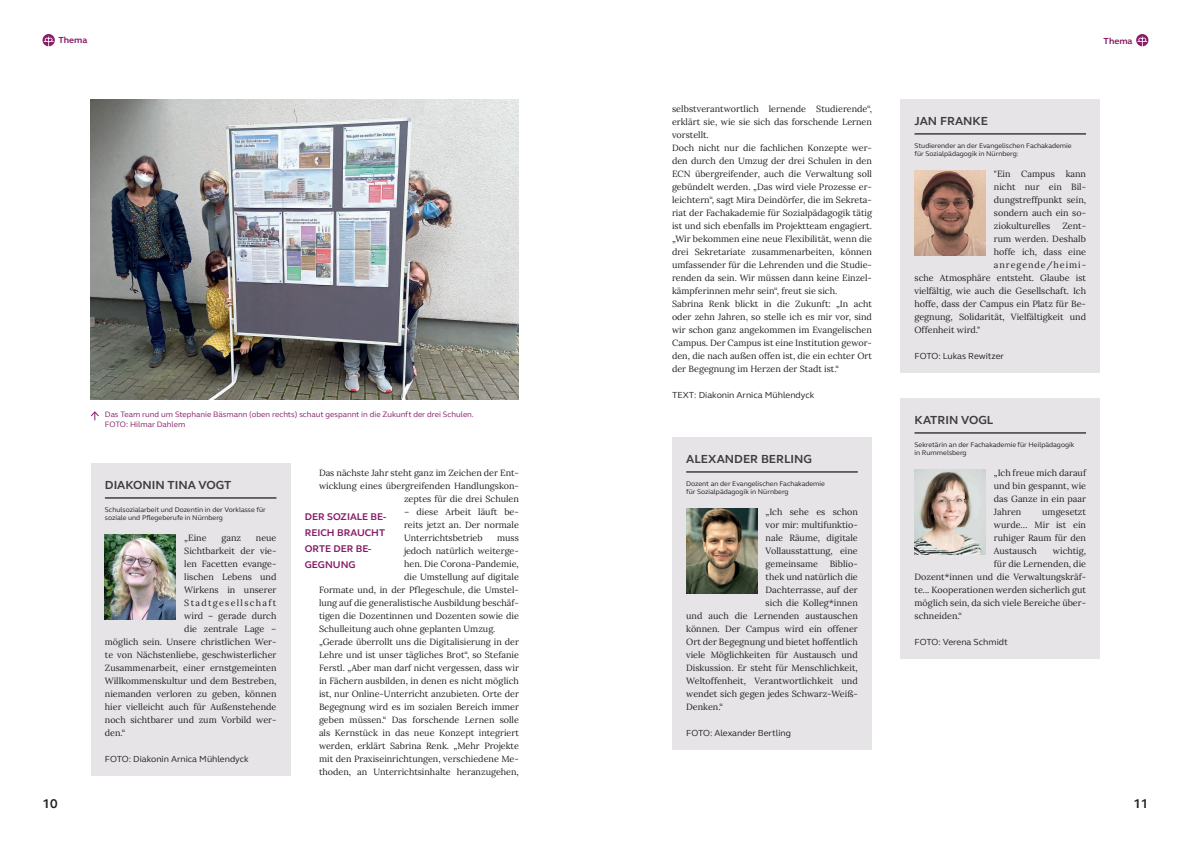
<style>
.page{position:relative;width:1191px;height:842px;background:#fff}
.page>*{position:absolute;margin:0;border:0;box-sizing:border-box;transform-origin:0 0}
.t1{font:700 13px "FS Elliot";color:#231f20}
.t2{font:700 12px "FS Elliot";color:#3e3e3f}
.t3{font:700 10px/16px "FS Elliot";color:#881c66}
.t4{font:9px/13px "Lora";color:#231f20;text-align:justify}
.t5{font:9px "FS Elliot";color:#231f20}
.t6{font:9px "Lora";letter-spacing:.145em;color:#231f20}
.t7{font:9px "Lora";letter-spacing:.105em;color:#231f20}
.t8{font:700 9px "FS Elliot";color:#881c66}
.t9{font:8px/9.6px "FS Elliot";color:#881c66}
.t10{font:7px/8.4px "FS Elliot";color:#231f20}
</style>
<div class="page">
<div style="left:900px;top:99px;width:200px;height:273px;background:#e6e4e6"></div>
<hr style="left:914px;top:133px;width:172px;height:2px;background:#3e3e3f">
<img style="left:914px;top:170px;width:71px;height:85px">
<div style="left:91px;top:464px;width:200px;height:312px;background:#e6e4e6"></div>
<hr style="left:105px;top:497px;width:171px;height:2px;background:#3e3e3f">
<img style="left:105px;top:535px;width:71px;height:85px">
<div style="left:672px;top:437px;width:200px;height:312px;background:#e6e4e6"></div>
<hr style="left:686px;top:471px;width:171px;height:2px;background:#3e3e3f">
<img style="left:686px;top:508px;width:71px;height:85px">
<div style="left:900px;top:398px;width:200px;height:260px;background:#e6e4e6"></div>
<hr style="left:914px;top:432px;width:172px;height:2px;background:#3e3e3f">
<img style="left:914px;top:469px;width:71px;height:85px">
<img style="left:91px;top:100px;width:428px;height:300px">
<svg style="left:90px;top:411px;width:9px;height:9px"></svg>
<svg style="left:43px;top:34px;width:12px;height:12px"></svg>
<svg style="left:1136px;top:34px;width:12px;height:12px"></svg>
<p class="t8" style="left:58px;top:34px;width:31px">Thema</p>
<p class="t9" style="left:105px;top:410px;width:370px">Das Team rund um Stephanie Bäsmann (oben rechts) schaut gespannt in die Zukunft der drei Schulen.<br>FOTO: Hilmar Dahlem</p>
<h2 class="t2" style="left:105px;top:477px;width:128px">DIAKONIN TINA VOGT</h2>
<p class="t10" style="left:105px;top:505px;width:162px">Schulsozialarbeit und Dozentin in der Vorklasse für soziale und Pflegeberufe in Nürnberg</p>
<p class="t4" style="left:184px;top:531px;width:24px">„Eine</p>
<p class="t4" style="left:221px;top:531px;width:21px">ganz</p>
<p class="t4" style="left:256px;top:531px;width:22px">neue</p>
<p class="t4" style="left:184px;top:544px;width:94px">Sichtbarkeit der vie-</p>
<p class="t4" style="left:184px;top:557px;width:94px">len Facetten evange-</p>
<p class="t4" style="left:184px;top:570px;width:94px">lischen Lebens und</p>
<p class="t4" style="left:184px;top:583px;width:94px">Wirkens in unserer</p>
<p class="t6" style="left:184px;top:596px;width:94px">Stadtgesellschaft</p>
<p class="t4" style="left:184px;top:609px;width:94px">wird – gerade durch</p>
<p class="t4" style="left:184px;top:622px;width:94px">die zentrale Lage –</p>
<p class="t4" style="left:105px;top:635px;width:173px">möglich sein. Unsere christlichen Wer-</p>
<p class="t4" style="left:105px;top:648px;width:173px">te von Nächstenliebe, geschwisterlicher</p>
<p class="t4" style="left:105px;top:661px;width:173px">Zusammenarbeit, einer ernstgemeinten</p>
<p class="t4" style="left:105px;top:674px;width:173px">Willkommenskultur und dem Bestreben,</p>
<p class="t4" style="left:105px;top:687px;width:173px">niemanden verloren zu geben, können</p>
<p class="t4" style="left:105px;top:700px;width:173px">hier vielleicht auch für Außenstehende</p>
<p class="t4" style="left:105px;top:713px;width:173px">noch sichtbarer und zum Vorbild wer-</p>
<p class="t4" style="left:105px;top:726px;width:22px">den.“</p>
<p class="t5" style="left:105px;top:753px;width:145px">FOTO: Diakonin Arnica Mühlendyck</p>
<p class="t4" style="left:319px;top:466px;width:201px;text-align:right">Das nächste Jahr steht ganz im Zeichen der Ent&shy;wicklung eines übergreifenden Handlungskon&shy;zeptes für die drei Schulen</p>
<p class="t4" style="left:404px;top:505px;width:116px">– diese Arbeit läuft be&shy;reits jetzt an. Der normale Unterrichtsbetrieb</p>
<p class="t3" style="left:305px;top:508px;width:83px">DER SOZIALE BE-<br>REICH BRAUCHT<br>ORTE DER BE-<br>GEGNUNG</p>
<p class="t4" style="left:497px;top:531px;width:23px">muss</p>
<p class="t4" style="left:404px;top:544px;width:116px">jedoch natürlich weiterge-</p>
<p class="t4" style="left:404px;top:557px;width:116px">hen. Die Corona-Pandemie,</p>
<p class="t4" style="left:404px;top:570px;width:116px">die Umstellung auf digitale</p>
<p class="t4" style="left:319px;top:583px;width:201px">Formate und, in der Pflegeschule, die Umstel-</p>
<p class="t4" style="left:319px;top:596px;width:201px">lung auf die generalistische Ausbildung beschäf-</p>
<p class="t4" style="left:319px;top:609px;width:201px">tigen die Dozentinnen und Dozenten sowie die</p>
<p class="t4" style="left:319px;top:622px;width:178px">Schulleitung auch ohne geplanten Umzug.</p>
<p class="t4" style="left:319px;top:635px;width:201px">„Gerade überrollt uns die Digitalisierung in der</p>
<p class="t4" style="left:319px;top:648px;width:201px">Lehre und ist unser tägliches Brot“, so Stefanie</p>
<p class="t4" style="left:319px;top:661px;width:201px">Ferstl. „Aber man darf nicht vergessen, dass wir</p>
<p class="t4" style="left:319px;top:674px;width:201px">in Fächern ausbilden, in denen es nicht möglich</p>
<p class="t4" style="left:319px;top:687px;width:201px">ist, nur Online-Unterricht anzubieten. Orte der</p>
<p class="t4" style="left:319px;top:700px;width:201px">Begegnung wird es im sozialen Bereich immer</p>
<p class="t4" style="left:319px;top:713px;width:201px">geben müssen.“ Das forschende Lernen solle</p>
<p class="t4" style="left:319px;top:726px;width:201px">als Kernstück in das neue Konzept integriert</p>
<p class="t4" style="left:319px;top:739px;width:201px">werden, erklärt Sabrina Renk. „Mehr Projekte</p>
<p class="t4" style="left:319px;top:752px;width:201px">mit den Praxiseinrichtungen, verschiedene Me-</p>
<p class="t4" style="left:319px;top:765px;width:201px">thoden, an Unterrichtsinhalte heranzugehen,</p>
<p class="t4" style="left:672px;top:102px;width:201px;text-align:left">selbstverantwortlich lernende Studierende“, erklärt sie, wie sie sich das forschende Lernen vorstellt.<br>Doch nicht nur die fachlichen Konzepte wer&shy;den durch den Umzug der drei Schulen in den ECN übergreifender, auch die Verwaltung soll gebündelt werden. „Das wird viele Prozesse er&shy;leichtern“, sagt Mira Deindörfer, die im Sekreta&shy;riat der Fachakademie für Sozialpädagogik tätig ist und sich ebenfalls im Projektteam engagiert. „Wir bekommen eine neue Flexibilität, wenn die drei Sekretariate zusammenarbeiten, können umfassender für die Lehrenden und die Studie&shy;renden da sein. Wir müssen dann keine Einzel&shy;kämpferinnen mehr sein“, freut sie sich.<br>Sabrina Renk blickt in die Zukunft: „In acht oder zehn Jahren, so stelle ich es mir vor, sind wir schon ganz angekommen im Evangelischen Campus. Der Campus ist eine Institution gewor&shy;den, die nach außen offen ist, die ein echter Ort der Begegnung im Herzen der Stadt ist.“</p>
<p class="t5" style="left:672px;top:389px;width:144px">TEXT: Diakonin Arnica Mühlendyck</p>
<h2 class="t2" style="left:686px;top:451px;width:127px">ALEXANDER BERLING</h2>
<p class="t10" style="left:686px;top:479px;width:140px">Dozent an der Evangelischen Fachakademie für Sozialpädagogik in Nürnberg</p>
<p class="t4" style="left:765px;top:505px;width:94px">„Ich sehe es schon vor mir: multifunktio&shy;nale Räume, digitale Vollausstattung, eine gemeinsame</p>
<p class="t4" style="left:829px;top:557px;width:30px">Biblio-</p>
<p class="t4" style="left:765px;top:570px;width:94px">thek und natürlich die</p>
<p class="t4" style="left:765px;top:583px;width:94px">Dachterrasse, auf der</p>
<p class="t4" style="left:765px;top:596px;width:94px">sich die Kolleg*innen</p>
<p class="t4" style="left:686px;top:609px;width:173px">und auch die Lernenden austauschen</p>
<p class="t4" style="left:686px;top:622px;width:173px">können. Der Campus wird ein offener</p>
<p class="t4" style="left:686px;top:635px;width:173px">Ort der Begegnung und bietet hoffentlich</p>
<p class="t4" style="left:686px;top:648px;width:173px">viele Möglichkeiten für Austausch und</p>
<p class="t4" style="left:686px;top:661px;width:173px">Diskussion. Er steht für Menschlichkeit,</p>
<p class="t4" style="left:686px;top:674px;width:173px">Weltoffenheit, Verantwortlichkeit und</p>
<p class="t4" style="left:686px;top:687px;width:173px">wendet sich gegen jedes Schwarz-Weiß-</p>
<p class="t4" style="left:686px;top:700px;width:38px">Denken.“</p>
<p class="t5" style="left:686px;top:727px;width:106px">FOTO: Alexander Bertling</p>
<p class="t8" style="left:1103px;top:34px;width:31px">Thema</p>
<h2 class="t2" style="left:914px;top:113px;width:75px">JAN FRANKE</h2>
<p class="t10" style="left:914px;top:141px;width:159px">Studierender an der Evangelischen Fachakademie für Sozialpädagogik in Nürnberg:</p>
<p class="t4" style="left:994px;top:167px;width:94px">"Ein Campus kann nicht nur ein Bil&shy;dungstreffpunkt sein, sondern auch ein so&shy;ziokulturelles</p>
<p class="t4" style="left:1062px;top:219px;width:25px">Zent-</p>
<p class="t4" style="left:994px;top:232px;width:94px">rum werden. Deshalb</p>
<p class="t4" style="left:994px;top:245px;width:94px">hoffe ich, dass eine</p>
<p class="t7" style="left:994px;top:258px;width:94px">anregende/heimi-</p>
<p class="t4" style="left:914px;top:271px;width:173px">sche Atmosphäre entsteht. Glaube ist</p>
<p class="t4" style="left:914px;top:284px;width:173px">vielfältig, wie auch die Gesellschaft. Ich</p>
<p class="t4" style="left:914px;top:297px;width:173px">hoffe, dass der Campus ein Platz für Be-</p>
<p class="t4" style="left:914px;top:310px;width:173px">gegnung, Solidarität, Vielfältigkeit und</p>
<p class="t4" style="left:914px;top:323px;width:67px">Offenheit wird."</p>
<p class="t5" style="left:914px;top:350px;width:91px">FOTO: Lukas Rewitzer</p>
<h2 class="t2" style="left:914px;top:412px;width:80px">KATRIN VOGL</h2>
<p class="t10" style="left:914px;top:440px;width:161px">Sekretärin an der Fachakademie für Heilpädagogik in Rummelsberg</p>
<p class="t4" style="left:994px;top:466px;width:94px">„Ich freue mich darauf und bin gespannt, wie das Ganze in ein paar Jahren</p>
<p class="t4" style="left:994px;top:505px;width:94px;text-indent:48px">umgesetzt wurde… Mir ist ein ruhiger Raum für den Austausch</p>
<p class="t4" style="left:1053px;top:544px;width:35px">wichtig,</p>
<p class="t4" style="left:994px;top:557px;width:94px">für die Lernenden, die</p>
<p class="t4" style="left:914px;top:570px;width:173px">Dozent*innen und die Verwaltungskräf-</p>
<p class="t4" style="left:914px;top:583px;width:173px">te... Kooperationen werden sicherlich gut</p>
<p class="t4" style="left:914px;top:596px;width:173px">möglich sein, da sich viele Bereiche über-</p>
<p class="t4" style="left:914px;top:609px;width:49px">schneiden.“</p>
<p class="t5" style="left:914px;top:636px;width:95px">FOTO: Verena Schmidt</p>
<h1 class="t1" style="left:43px;top:795px;width:16px">10</h1>
<h1 class="t1" style="left:1133px;top:795px;width:16px">11</h1>
</div>
